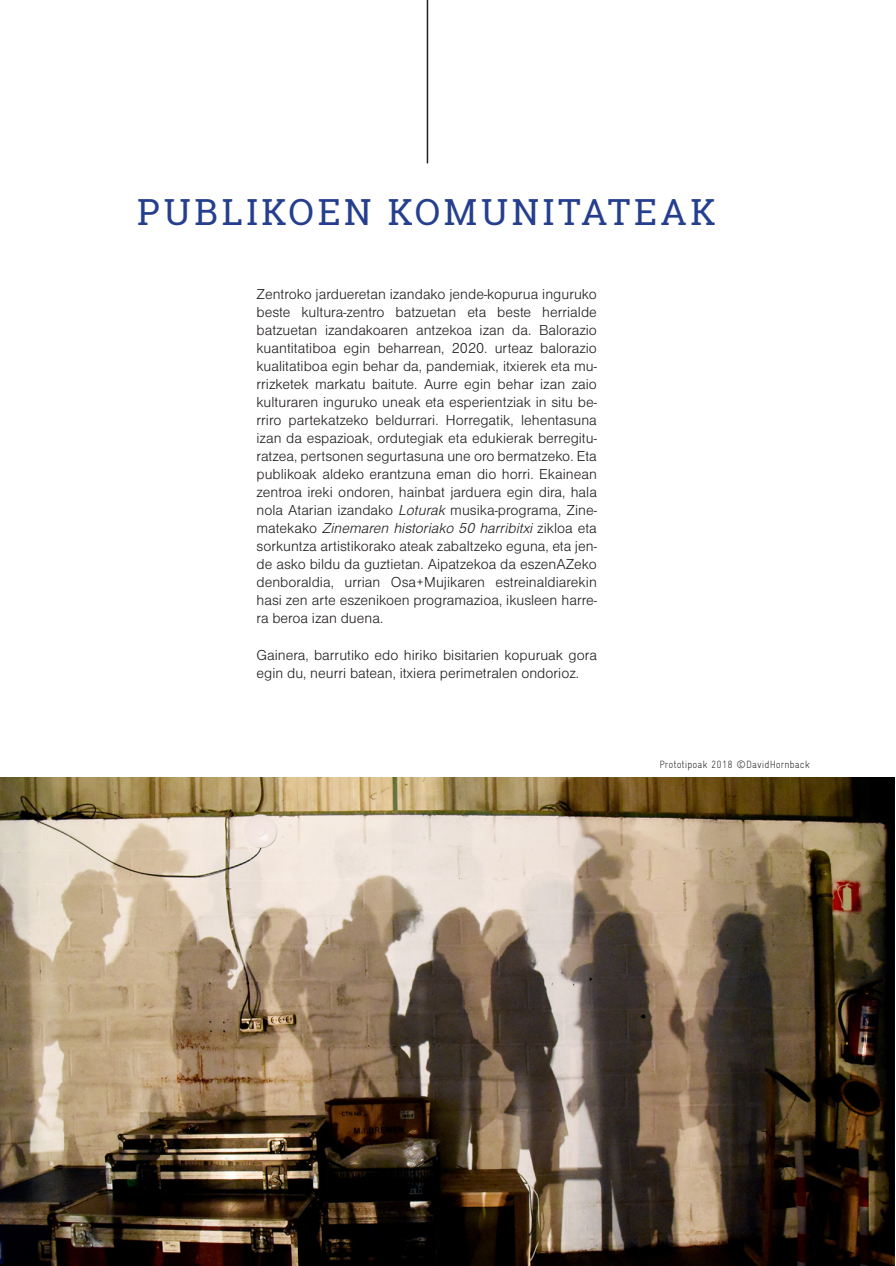
<style>
.page{position:relative;width:896px;height:1266px;background:#fff}
.page>*{position:absolute;margin:0;border:0;box-sizing:border-box;transform-origin:0 0}
.t1{font:36px "Roboto Slab";letter-spacing:.1em;color:#253f8e}
.t2{font:15px/18px "Nimbus Sans DOT Ligh";color:#231f20;text-align:justify}
.t3{font:10.5px "Alhondiga Bilbao Light Condensed L";color:#231f20}
.s1{font-style:italic}
</style>
<div class="page">
<hr style="left:426px;top:0;width:2px;height:163px;background:#231f20">
<img style="left:0;top:777px;width:894px;height:488px">
<h1 class="t1" style="left:137px;top:188px;width:580px">PUBLIKOEN KOMUNITATEAK</h1>
<p class="t2" style="left:256px;top:285px;width:342px">Zentroko jardueretan izandako jende-kopurua inguruko beste kultura-zentro batzuetan eta beste herrialde batzuetan izandakoaren antzekoa izan da. Balorazio kuantitatiboa egin beharrean, 2020. urteaz balorazio kualitatiboa egin behar da, pandemiak, itxierek eta mu&shy;rrizketek markatu baitute. Aurre egin behar izan zaio kulturaren inguruko uneak eta esperientziak in situ be&shy;rriro partekatzeko beldurrari. Horregatik, lehentasuna izan da espazioak, ordutegiak eta edukierak berregitu&shy;ratzea, pertsonen segurtasuna une oro bermatzeko. Eta publikoak aldeko erantzuna eman dio horri. Ekainean zentroa ireki ondoren, hainbat jarduera egin dira, hala nola Atarian izandako <span class="s1">Loturak</span> musika-programa, Zine&shy;m a t e k a k o <span class="s1">Zinemaren historiako 50 harribitxi</span> z i k l o a e t a sorkuntza artistikorako ateak zabaltzeko eguna, eta jen&shy;de asko bildu da guztietan. Aipatzekoa da eszenAZeko denboraldia, urrian Osa+Mujikaren estreinaldiarekin hasi zen arte eszenikoen programazioa, ikusleen harre&shy;ra beroa izan duena.</p>
<p class="t2" style="left:256px;top:645px;width:342px">Gainera, barrutiko edo hiriko bisitarien kopuruak gora egin du, neurri batean, itxiera perimetralen ondorioz.</p>
<p class="t3" style="left:659px;top:758px;width:151px">Prototipoak 2018 ©DavidHornback</p>
</div>
